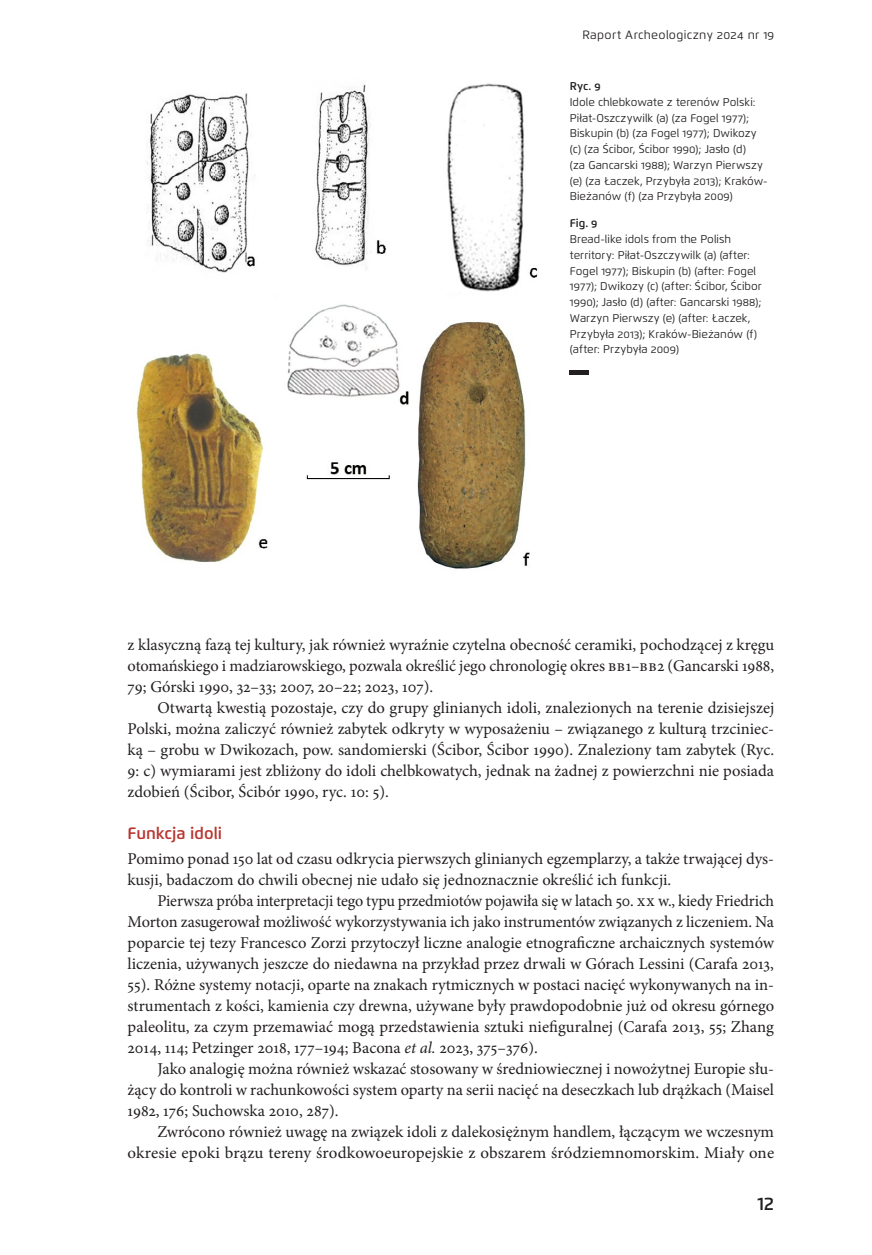
<style>
.page{position:relative;width:872px;height:1255px;background:#fff}
.page>*{position:absolute;margin:0;border:0;box-sizing:border-box;transform-origin:0 0}
.t1{font:600 18px "Flexo";color:#231f20}
._001_Akapit_tekstu{font:16.5px/21px "Minion Pro";color:#231f20;text-align:justify}
.tyt04{font:600 16.5px "Flexo";color:#b8352e}
.t2{font:12px "Flexo";letter-spacing:.025em;color:#231f20}
.opis_tab{font:11.25px/15.8px "Flexo";letter-spacing:.005em;color:#231f20}
.tyt_tab{font:600 11.25px "Flexo";letter-spacing:.005em;color:#231f20}
.s1{font-style:italic}
</style>
<div class="page">
<img style="left:136px;top:83px;width:402px;height:486px">
<hr style="left:570px;top:370px;width:19px;height:4px;background:#231f20">
<p class="t2" style="left:582px;top:28px;width:193px">Raport Archeologiczny 2024 nr 19</p>
<p class="tyt_tab" style="left:570px;top:79px;width:32px">Ryc. 9</p>
<p class="opis_tab" style="left:570px;top:94px;width:199px">Idole chlebkowate z terenów Polski:<br>Piłat-Oszczywilk (a) (za Fogel 1977); Biskupin (b) (za Fogel 1977); Dwikozy (c) (za Ścibor, Ścibor 1990); Jasło (d)<br>(za Gancarski 1988); Warzyn Pierwszy (e) (za Łaczek, Przybyła 2013); Kraków-Bieżanów (f) (za Przybyła 2009)</p>
<p class="tyt_tab" style="left:570px;top:216px;width:29px">Fig. 9</p>
<p class="opis_tab" style="left:570px;top:231px;width:193px">Bread-like idols from the Polish territory: Piłat-Oszczywilk (a) (after:<br>Fogel 1977); Biskupin (b) (after: Fogel 1977); Dwikozy (c) (after: Ścibor, Ścibor 1990); Jasło (d) (after: Gancarski 1988); Warzyn Pierwszy (e) (after: Łaczek, Przybyła 2013); Kraków-Bieżanów (f) (after: Przybyła 2009)</p>
<p class="_001_Akapit_tekstu" style="left:128px;top:634px;width:648px">z klasyczną fazą tej kultury, jak również wyraźnie czytelna obecność ceramiki, pochodzącej z kręgu otomańskiego i madziarowskiego, pozwala określić jego chronologię okres BB1–BB2 (Gancarski 1988, 79; Górski 1990, 32–33; 2007, 20–22; 2023, 107).</p>
<p class="_001_Akapit_tekstu" style="left:128px;top:697px;width:648px;text-indent:30px">Otwartą kwestią pozostaje, czy do grupy glinianych idoli, znalezionych na terenie dzisiejszej Polski, można zaliczyć również zabytek odkryty w wyposażeniu – związanego z kulturą trzciniec&shy;ką – grobu w Dwikozach, pow. sandomierski (Ścibor, Ścibor 1990). Znaleziony tam zabytek (Ryc.<br>9: c) wymiarami jest zbliżony do idoli chelbkowatych, jednak na żadnej z powierzchni nie posiada zdobień (Ścibor, Ścibór 1990, ryc. 10: 5).</p>
<p class="tyt04" style="left:128px;top:822px;width:96px">Funkcja idoli</p>
<p class="_001_Akapit_tekstu" style="left:128px;top:848px;width:648px">Pomimo ponad 150 lat od czasu odkrycia pierwszych glinianych egzemplarzy, a także trwającej dys&shy;kusji, badaczom do chwili obecnej nie udało się jednoznacznie określić ich funkcji.</p>
<p class="_001_Akapit_tekstu" style="left:128px;top:890px;width:648px;text-indent:30px">Pierwsza próba interpretacji tego typu przedmiotów pojawiła się w latach 50. XX w., kiedy Friedrich Morton zasugerował możliwość wykorzystywania ich jako instrumentów związanych z liczeniem. Na poparcie tej tezy Francesco Zorzi przytoczył liczne analogie etnograficzne archaicznych systemów liczenia, używanych jeszcze do niedawna na przykład przez drwali w Górach Lessini (Carafa 2013, 55). Różne systemy notacji, oparte na znakach rytmicznych w postaci nacięć wykonywanych na in&shy;strumentach z kości, kamienia czy drewna, używane były prawdopodobnie już od okresu górnego paleolitu, za czym przemawiać mogą przedstawienia sztuki niefiguralnej (Carafa 2013, 55; Zhang 2014, 114; Petzinger 2018, 177–194; Bacona <span class="s1">et al.</span> 2023, 375–376).</p>
<p class="_001_Akapit_tekstu" style="left:128px;top:1058px;width:648px;text-indent:30px">Jako analogię można również wskazać stosowany w średniowiecznej i nowożytnej Europie słu&shy;żący do kontroli w rachunkowości system oparty na serii nacięć na deseczkach lub drążkach (Maisel 1982, 176; Suchowska 2010, 287).</p>
<p class="_001_Akapit_tekstu" style="left:128px;top:1121px;width:648px;text-align:right">Zwrócono również uwagę na związek idoli z dalekosiężnym handlem, łączącym we wczesnym okresie epoki brązu tereny środkowoeuropejskie z obszarem śródziemnomorskim. Miały one</p>
<p class="t1" style="left:757px;top:1192px;width:18px">12</p>
</div>
